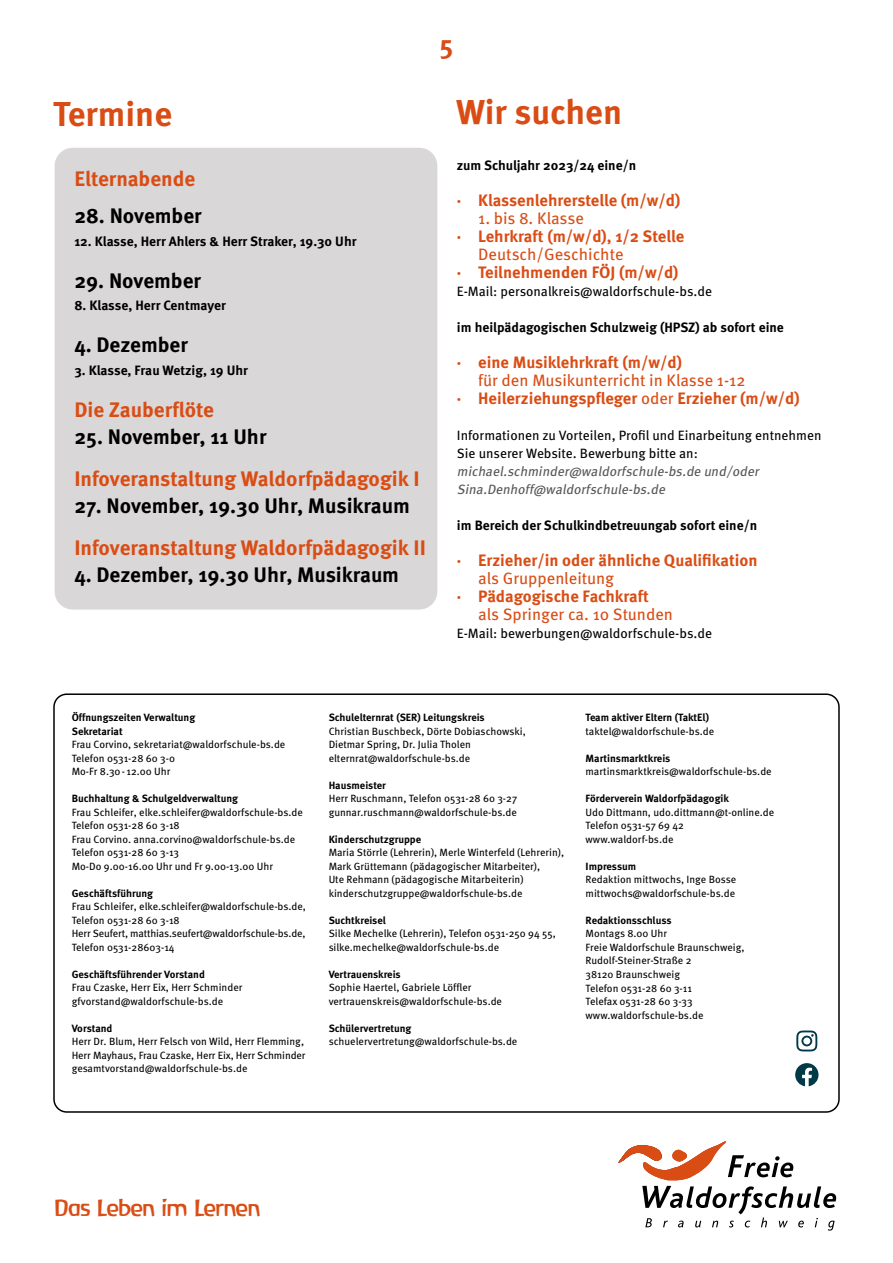
<style>
.page{position:relative;width:893px;height:1263px;background:#fff}
.page>*{position:absolute;margin:0;border:0;box-sizing:border-box;transform-origin:0 0}
.t1{font:700 34.5px "Meta Hebrew";color:#d94d15}
.t2{font:700 27px "Meta Hebrew";color:#d94d15}
.t3{font:22.5px "Baar Antropos Aidfont";letter-spacing:-.045em;color:#d94d15}
.t4{font:700 21px "Meta Hebrew";color:#000}
.t5{font:700 21px "Meta Hebrew";letter-spacing:-.005em;color:#d94d15}
.t6{font:700 16.5px "Meta Hebrew";color:#d94d15}
.t7{font:16.5px/18px "Meta Hebrew";color:#d94d15}
.t8{font:700 13.5px "Meta Hebrew";color:#000}
.t9{font:13.5px/18px "Meta Hebrew";color:#000}
.t10{font:italic 13.5px/18px "Meta Hebrew";color:#575756}
.t11{font:10.5px/13.5px "Meta Hebrew";color:#000}
.t12{font:700 10.5px/13.5px "Meta Hebrew";letter-spacing:-.005em;color:#000}
.s1{font-weight:700}
</style>
<div class="page">
<div style="left:53px;top:693px;width:787px;height:420px;border:2px solid #000;border-radius:13px"></div>
<svg style="left:642px;top:1186px;width:194px;height:44px"></svg>
<svg style="left:618px;top:1141px;width:175px;height:39px"></svg>
<div style="left:55px;top:148px;width:382px;height:461px;background:#d9d7d7;border-radius:18px"></div>
<svg style="left:795px;top:1063px;width:23px;height:23px"></svg>
<svg style="left:796px;top:1030px;width:21px;height:21px"></svg>
<h1 class="t1" style="left:53px;top:92px;width:121px">Termine</h1>
<h3 class="t5" style="left:74px;top:165px;width:123px">Elternabende</h3>
<h3 class="t4" style="left:74px;top:203px;width:129px">28. November</h3>
<p class="t8" style="left:74px;top:233px;width:284px">12. Klasse, Herr Ahlers &amp; Herr Straker, 19.30 Uhr</p>
<h3 class="t4" style="left:74px;top:267px;width:128px">29. November</h3>
<p class="t8" style="left:74px;top:297px;width:153px">8. Klasse, Herr Centmayer</p>
<h3 class="t4" style="left:74px;top:332px;width:115px">4. Dezember</h3>
<p class="t8" style="left:74px;top:362px;width:175px">3. Klasse, Frau Wetzig, 19 Uhr</p>
<h3 class="t5" style="left:74px;top:396px;width:141px">Die Zauberflöte</h3>
<h3 class="t4" style="left:74px;top:423px;width:194px">25. November, 11 Uhr</h3>
<h3 class="t5" style="left:74px;top:465px;width:347px">Infoveranstaltung Waldorfpädagogik I</h3>
<h3 class="t4" style="left:74px;top:492px;width:337px">27. November, 19.30 Uhr, Musikraum</h3>
<h3 class="t5" style="left:74px;top:534px;width:353px">Infoveranstaltung Waldorfpädagogik II</h3>
<h3 class="t4" style="left:74px;top:561px;width:326px">4. Dezember, 19.30 Uhr, Musikraum</h3>
<h2 class="t2" style="left:439px;top:28px;width:16px">5</h2>
<h1 class="t1" style="left:456px;top:90px;width:168px">Wir suchen</h1>
<p class="t8" style="left:457px;top:157px;width:181px">zum Schuljahr 2023/24 eine/n</p>
<h3 class="t6" style="left:457px;top:190px;width:225px">· Klassenlehrerstelle (m/w/d)</h3>
<h3 class="t7" style="left:478px;top:210px;width:107px">1. bis 8. Klasse</h3>
<h3 class="t6" style="left:457px;top:226px;width:229px">· Lehrkraft (m/w/d), 1/2 Stelle</h3>
<h3 class="t7" style="left:478px;top:246px;width:147px">Deutsch/Geschichte</h3>
<h3 class="t6" style="left:457px;top:262px;width:223px">· Teilnehmenden FÖJ (m/w/d)</h3>
<p class="t9" style="left:457px;top:283px;width:257px">E-Mail: personalkreis@waldorfschule-bs.de</p>
<p class="t8" style="left:457px;top:319px;width:328px">im heilpädagogischen Schulzweig (HPSZ) ab sofort eine</p>
<h3 class="t6" style="left:457px;top:352px;width:227px">· eine Musiklehrkraft (m/w/d)</h3>
<h3 class="t7" style="left:457px;top:372px;width:344px;text-indent:21px">für den Musikunterricht in Klasse 1-12<br><span class="s1">· Heilerziehungspfleger</span> oder <span class="s1">Erzieher (m/w/d)</span></h3>
<p class="t9" style="left:457px;top:427px;width:366px">Informationen zu Vorteilen, Profil und Einarbeitung entnehmen<br>Sie unserer Website. Bewerbung bitte an:</p>
<p class="t10" style="left:457px;top:463px;width:307px">michael.schminder@waldorfschule-bs.de und/oder<br>Sina.Denhoff@waldorfschule-bs.de</p>
<p class="t8" style="left:457px;top:517px;width:302px">im Bereich der Schulkindbetreuungab sofort eine/n</p>
<h3 class="t6" style="left:457px;top:550px;width:302px">· Erzieher/in oder ähnliche Qualifikation</h3>
<h3 class="t7" style="left:478px;top:570px;width:137px">als Gruppenleitung</h3>
<h3 class="t6" style="left:457px;top:586px;width:193px">· Pädagogische Fachkraft</h3>
<h3 class="t7" style="left:478px;top:606px;width:196px">als Springer ca. 10 Stunden</h3>
<p class="t9" style="left:457px;top:625px;width:257px">E-Mail: bewerbungen@waldorfschule-bs.de</p>
<p class="t12" style="left:72px;top:711px;width:125px">Öffnungszeiten Verwaltung<br>Sekretariat</p>
<p class="t11" style="left:72px;top:738px;width:215px">Frau Corvino, sekretariat@waldorfschule-bs.de<br>Telefon 0531-28 60 3-0<br>Mo-Fr 8.30- 12.00 Uhr</p>
<p class="t12" style="left:72px;top:792px;width:168px">Buchhaltung &amp; Schulgeldverwaltung</p>
<p class="t11" style="left:72px;top:806px;width:233px">Frau Schleifer, elke.schleifer@waldorfschule-bs.de Telefon 0531-28 60 3-18<br>Frau Corvino. anna.corvino@waldorfschule-bs.de Telefon 0531-28 60 3-13<br>Mo-Do 9.00-16.00 Uhr und Fr 9.00-13.00 Uhr</p>
<p class="t12" style="left:72px;top:887px;width:83px">Geschäftsführung</p>
<p class="t11" style="left:72px;top:900px;width:236px">Frau Schleifer, elke.schleifer@waldorfschule-bs.de, Telefon 0531-28 60 3-18<br>Herr Seufert, matthias.seufert@waldorfschule-bs.de, Telefon 0531-28603-14</p>
<p class="t12" style="left:72px;top:968px;width:135px">Geschäftsführender Vorstand</p>
<p class="t11" style="left:72px;top:981px;width:172px">Frau Czaske, Herr Eix, Herr Schminder gfvorstand@waldorfschule-bs.de</p>
<p class="t12" style="left:72px;top:1022px;width:42px">Vorstand</p>
<p class="t11" style="left:72px;top:1035px;width:235px">Herr Dr. Blum, Herr Felsch von Wild, Herr Flemming,<br>Herr Mayhaus, Frau Czaske, Herr Eix, Herr Schminder gesamtvorstand@waldorfschule-bs.de</p>
<p class="t12" style="left:329px;top:711px;width:158px">Schulelternrat (SER) Leitungskreis</p>
<p class="t11" style="left:329px;top:725px;width:199px">Christian Buschbeck, Dörte Dobiaschowski,<br>Dietmar Spring, Dr. Julia Tholen elternrat@waldorfschule-bs.de</p>
<p class="t12" style="left:329px;top:779px;width:59px">Hausmeister</p>
<p class="t11" style="left:329px;top:792px;width:190px">Herr Ruschmann, Telefon 0531-28 60 3-27 gunnar.ruschmann@waldorfschule-bs.de</p>
<p class="t12" style="left:329px;top:833px;width:94px">Kinderschutzgruppe</p>
<p class="t11" style="left:329px;top:846px;width:237px">Maria Störrle (Lehrerin), Merle Winterfeld (Lehrerin), Mark Grüttemann (pädagogischer Mitarbeiter),<br>Ute Rehmann (pädagogische Mitarbeiterin) kinderschutzgruppe@waldorfschule-bs.de</p>
<p class="t12" style="left:329px;top:914px;width:59px">Suchtkreisel</p>
<p class="t11" style="left:329px;top:927px;width:229px">Silke Mechelke (Lehrerin), Telefon 0531-250 94 55, silke.mechelke@waldorfschule-bs.de</p>
<p class="t12" style="left:329px;top:968px;width:74px">Vertrauenskreis</p>
<p class="t11" style="left:329px;top:981px;width:175px">Sophie Haertel, Gabriele Löffler vertrauenskreis@waldorfschule-bs.de</p>
<p class="t12" style="left:329px;top:1022px;width:84px">Schülervertretung</p>
<p class="t11" style="left:329px;top:1035px;width:190px">schuelervertretung@waldorfschule-bs.de</p>
<p class="t12" style="left:586px;top:711px;width:125px">Team aktiver Eltern (TaktEl)</p>
<p class="t11" style="left:586px;top:725px;width:130px">taktel@waldorfschule-bs.de</p>
<p class="t12" style="left:586px;top:752px;width:86px">Martinsmarktkreis</p>
<p class="t11" style="left:586px;top:765px;width:188px">martinsmarktkreis@waldorfschule-bs.de</p>
<p class="t12" style="left:586px;top:792px;width:145px">Förderverein Waldorfpädagogik</p>
<p class="t11" style="left:586px;top:806px;width:190px">Udo Dittmann, udo.dittmann@t-online.de<br>Telefon 0531-57 69 42 www.waldorf-bs.de</p>
<p class="t12" style="left:586px;top:860px;width:52px">Impressum</p>
<p class="t11" style="left:586px;top:873px;width:152px">Redaktion mittwochs, Inge Bosse mittwochs@waldorfschule-bs.de</p>
<p class="t12" style="left:586px;top:914px;width:88px">Redaktionsschluss</p>
<p class="t11" style="left:586px;top:927px;width:160px">Montags 8.00 Uhr<br>Freie Waldorfschule Braunschweig,<br>Rudolf-Steiner-Straße 2<br>38120 Braunschweig<br>Telefon 0531-28 60 3-11<br>Telefax 0531-28 60 3-33 www.waldorfschule-bs.de</p>
<h3 class="t3" style="left:54px;top:1194px;width:208px">Das Leben im Lernen</h3>
</div>
